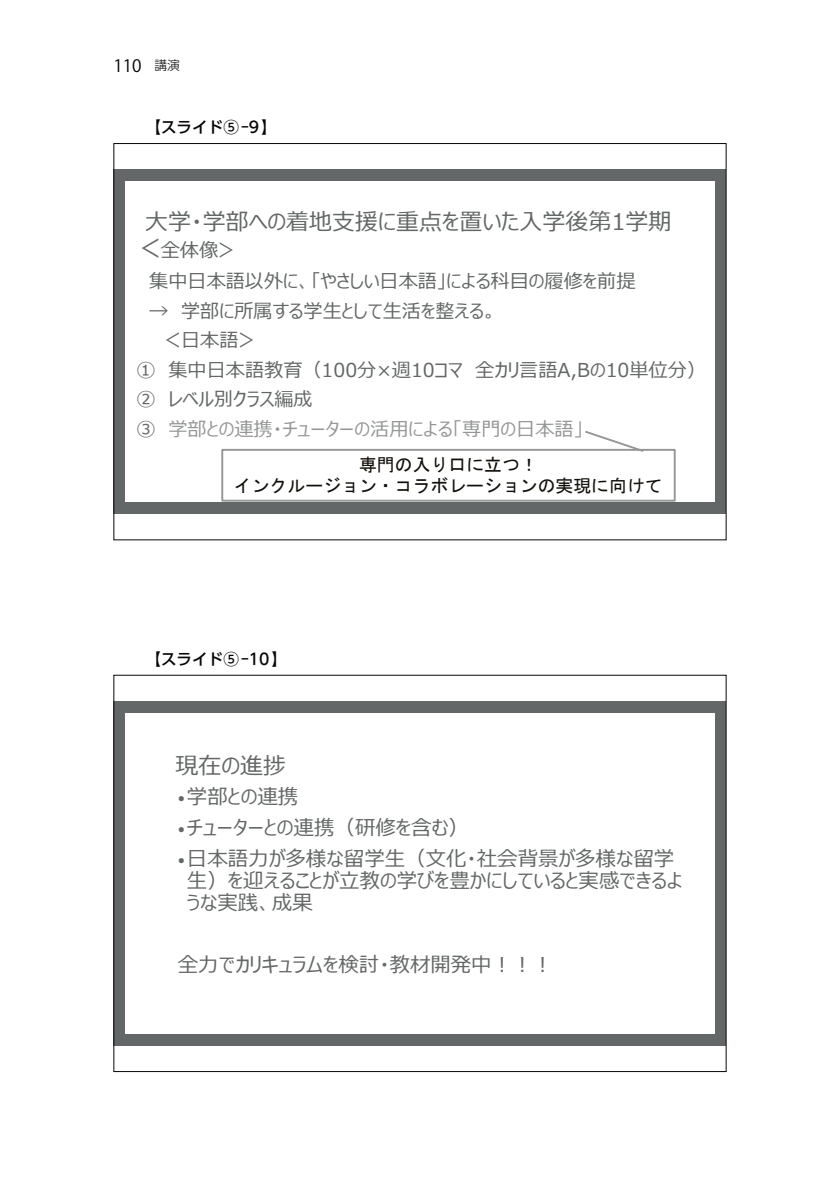
<style>
.page{position:relative;width:840px;height:1191px;background:#fff}
.page>*{position:absolute;margin:0;border:0;box-sizing:border-box;transform-origin:0 0}
.t1{font:23px "Meiryo UI";color:#646767}
.t2{font:20.4px/22px "Meiryo UI";color:#646767}
.t3{font:19.2px/30.6px "Meiryo UI";color:#646767}
.t4{font:19.2px "Meiryo UI";color:#949697}
.t5{font:17.8px/21.4px "MS Gothic";color:#120e09;text-align:center}
.t6{font:17px "Koz Go Pro";color:#0a0607}
.t7{font:500 15.6px "UD Shin Go Pro";color:#0a0607}
.s1{font-family:"UD Shin Go Pro";font-weight:300;font-size:12.8px}
.s2{font-size:24.2px}
.s3{color:#646767}
.s4{font-family:"Corbel";font-size:16.4px}
</style>
<div class="page">
<div style="left:113px;top:169px;width:613px;height:345px;background:#646767"></div>
<div style="left:125px;top:182px;width:589px;height:320px;background:#fff"></div>
<div style="left:221px;top:449px;width:454px;height:52px;border:2px solid #949697"></div>
<svg style="left:582px;top:431px;width:63px;height:21px"></svg>
<div style="left:113px;top:701px;width:613px;height:344px;background:#646767"></div>
<div style="left:125px;top:713px;width:589px;height:320px;background:#fff"></div>
<p class="t6" style="left:113px;top:54px;width:68px">110<span class="s1">　講演</span></p>
<p class="t7" style="left:145px;top:114px;width:133px">【スライド⑤-9】</p>
<p class="t1" style="left:145px;top:205px;width:527px">大学・学部への着地支援に重点を置いた入学後第1学期</p>
<p class="t3" style="left:149px;top:236px;width:487px;text-indent:-13px"><span class="s2">＜</span>全体像＞<br>集中日本語以外に、「やさしい日本語」による科目の履修を前提</p>
<p class="t3" style="left:149px;top:296px;width:349px">→ 学部に所属する学生として生活を整える。</p>
<p class="t3" style="left:162px;top:326px;width:97px">＜日本語＞</p>
<p class="t3" style="left:136px;top:355px;width:571px">① 集中日本語教育（100分×週10コマ 全カリ言語A,Bの10単位分）</p>
<p class="t3" style="left:136px;top:385px;width:178px">② レベル別クラス編成</p>
<p class="t4" style="left:136px;top:415px;width:448px"><span class="s3">③</span> 学部との連携・チューターの活用による「専門の日本語」</p>
<p class="t5" style="left:234px;top:454px;width:430px">専門の入り口に立つ！<br>インクルージョン・コラボレーションの実現に向けて</p>
<p class="t7" style="left:145px;top:646px;width:143px">【スライド⑤-10】</p>
<p class="t1" style="left:175px;top:749px;width:112px">現在の進捗</p>
<p class="t2" style="left:178px;top:786px;width:122px"><span class="s4">•</span>学部との連携</p>
<p class="t2" style="left:178px;top:817px;width:292px"><span class="s4">•</span>チューターとの連携（研修を含む）</p>
<p class="t2" style="left:187px;top:848px;width:497px;text-indent:-9px"><span class="s4">•</span>日本語力が多様な留学生（文化・社会背景が多様な留学生）を迎えることが立教の学びを豊かにしていると実感できるような実践、成果</p>
<p class="t2" style="left:178px;top:954px;width:376px">全力でカリキュラムを検討・教材開発中！！！</p>
</div>
